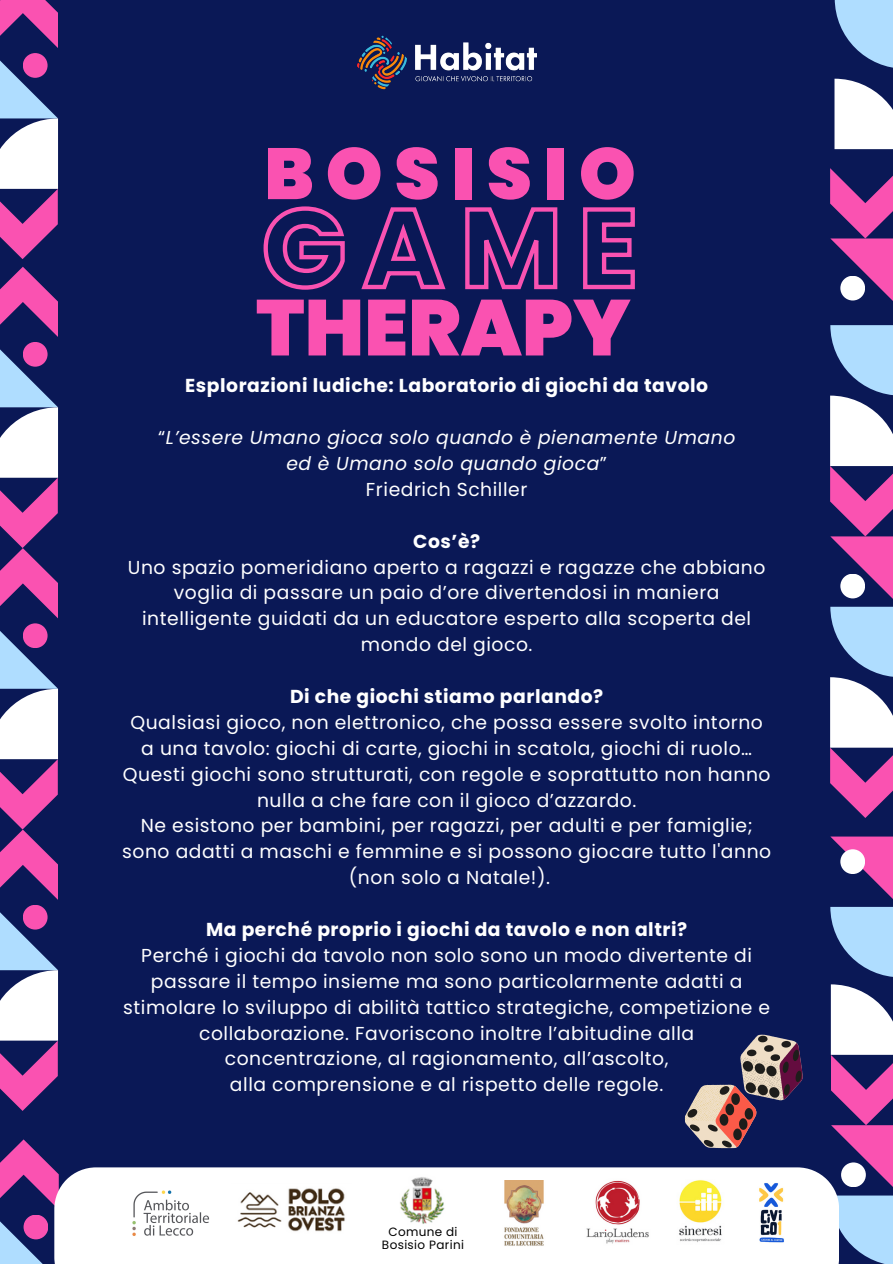
<style>
.page{position:relative;width:893px;height:1264px;background:#fff}
.page>*{position:absolute;margin:0;border:0;box-sizing:border-box;transform-origin:0 0}
.t1{font:900 78.9px "Poppins";color:#fa52b1}
.t2{font:900 72.3px "Poppins";letter-spacing:.165em;color:#fa52b1}
.t3{font:18.75px/25.8px "Poppins";letter-spacing:.03em;color:#fff;text-align:center}
.t4{font:italic 18.75px/25.8px "Poppins";letter-spacing:.03em;color:#fff;text-align:center}
.t5{font:700 18.75px "Poppins";letter-spacing:.03em;color:#fff}
.t6{font:12px "Poppins";letter-spacing:.03em;color:#000}
.s1{font-style:normal}
.s2{font-weight:700}
</style>
<div class="page">
<div style="left:0;top:0;width:892px;height:1263px;background:#0a1856"></div>
<svg style="left:684px;top:1034px;width:119px;height:115px"></svg>
<img style="left:357px;top:36px;width:179px;height:54px">
<svg style="left:263px;top:206px;width:372px;height:84px"></svg>
<svg style="left:0;top:0;width:58px;height:48px;fill:#fa52b1"></svg>
<svg style="left:0;top:53px;width:58px;height:206px"></svg>
<div style="left:23px;top:53px;width:25px;height:25px;background:#fa52b1;border-radius:50%"></div>
<svg style="left:0;top:267px;width:58px;height:843px"></svg>
<div style="left:23px;top:904px;width:25px;height:25px;background:#fa52b1;border-radius:50%"></div>
<svg style="left:0;top:1217px;width:48px;height:46px"></svg>
<svg style="left:0;top:1139px;width:54px;height:66px"></svg>
<div style="left:24px;top:1214px;width:24px;height:25px;background:#fa52b1;border-radius:50%"></div>
<svg style="left:830px;top:836px;width:62px;height:141px"></svg>
<svg style="left:830px;top:984px;width:62px;height:279px"></svg>
<svg style="left:834px;top:0;width:58px;height:68px"></svg>
<svg style="left:830px;top:168px;width:62px;height:133px"></svg>
<svg style="left:834px;top:79px;width:58px;height:70px;background:#dee0e8"></svg>
<div style="left:840px;top:276px;width:25px;height:24px;background:#fff;border-radius:50%"></div>
<svg style="left:830px;top:325px;width:62px;height:493px"></svg>
<div style="left:840px;top:573px;width:25px;height:25px;background:#fff;border-radius:50%"></div>
<div style="left:840px;top:849px;width:25px;height:25px;background:#fff;border-radius:50%"></div>
<div style="left:841px;top:1162px;width:24px;height:25px;background:#fff;border-radius:50%"></div>
<div style="left:54px;top:1167px;width:785px;height:96px;background:#fff"></div>
<img style="left:128px;top:1184px;width:84px;height:54px">
<img style="left:232px;top:1183px;width:119px;height:55px">
<img style="left:496px;top:1180px;width:57px;height:66px">
<img style="left:670px;top:1175px;width:61px;height:70px">
<img style="left:757px;top:1180px;width:28px;height:64px">
<img style="left:583px;top:1175px;width:68px;height:71px">
<img style="left:400px;top:1173px;width:46px;height:52px">
<p class="t2" style="left:264px;top:123px;width:373px">BOSISIO</p>
<p class="t1" style="left:256px;top:272px;width:376px">THERAPY</p>
<p class="t5" style="left:185px;top:372px;width:524px">Esplorazioni ludiche: Laboratorio di giochi da tavolo</p>
<p class="t4" style="left:158px;top:424px;width:578px"><span class="s1">“</span>L’essere Umano gioca solo quando è pienamente Umano ed è Umano solo quando gioca<span class="s1">”<br>Friedrich Schiller</span></p>
<p class="t3" style="left:128px;top:528px;width:639px"><span class="s2">Cos’è?<br></span>Uno spazio pomeridiano aperto a ragazzi e ragazze che abbiano voglia di passare un paio d’ore divertendosi in maniera intelligente guidati da un educatore esperto alla scoperta del mondo del gioco.</p>
<p class="t3" style="left:122px;top:683px;width:650px"><span class="s2">Di che giochi stiamo parlando?<br></span>Qualsiasi gioco, non elettronico, che possa essere svolto intorno a una tavolo: giochi di carte, giochi in scatola, giochi di ruolo… Questi giochi sono strutturati, con regole e soprattutto non hanno nulla a che fare con il gioco d’azzardo.<br>Ne esistono per bambini, per ragazzi, per adulti e per famiglie; sono adatti a maschi e femmine e si possono giocare tutto l'anno (non solo a Natale!).</p>
<p class="t3" style="left:123px;top:916px;width:648px"><span class="s2">Ma perché proprio i giochi da tavolo e non altri?<br></span>Perché i giochi da tavolo non solo sono un modo divertente di passare il tempo insieme ma sono particolarmente adatti a stimolare lo sviluppo di abilità tattico strategiche, competizione e collaborazione. Favoriscono inoltre l’abitudine alla concentrazione, al ragionamento, all’ascolto,<br>alla comprensione e al rispetto delle regole.</p>
<p class="t6" style="left:388px;top:1223px;width:71px">Comune di</p>
<p class="t6" style="left:382px;top:1236px;width:83px">Bosisio Parini</p>
</div>
